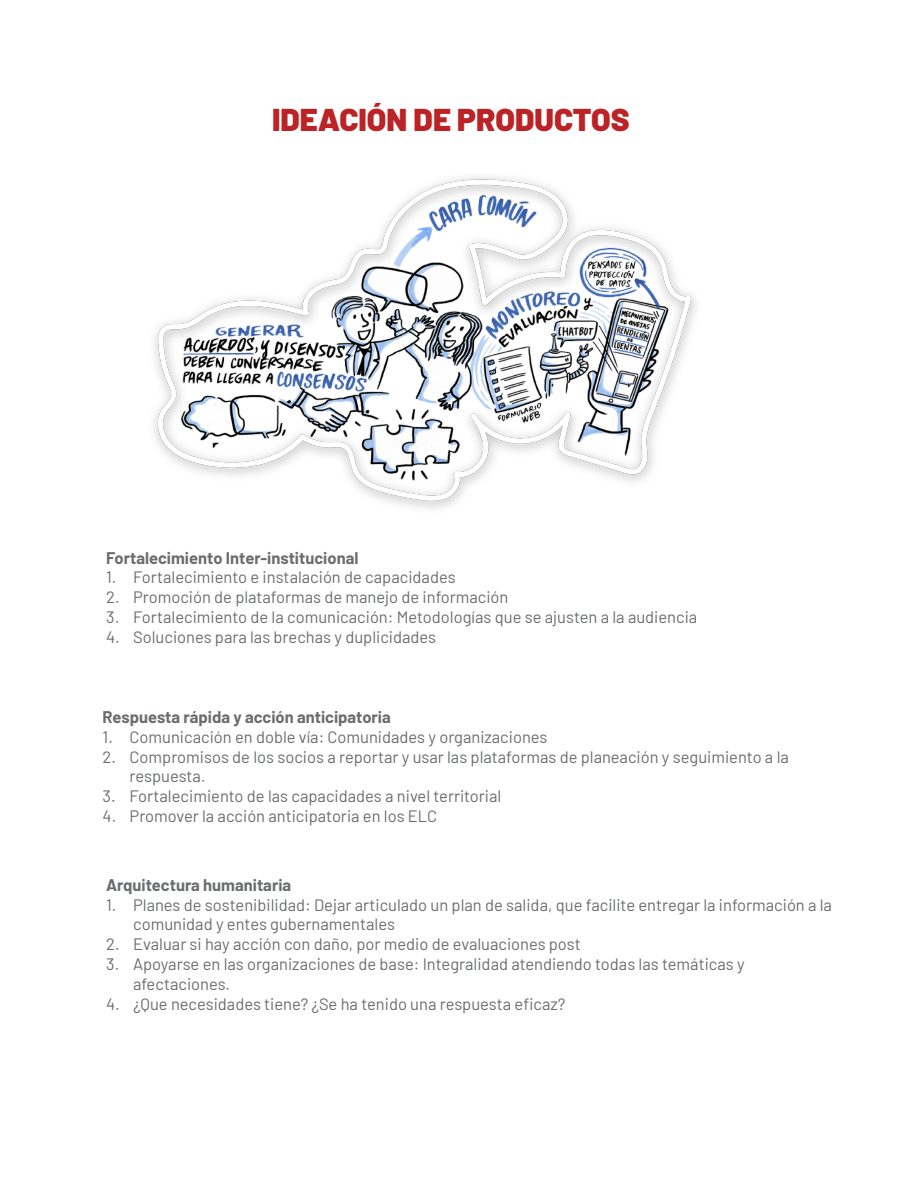
<style>
.page{position:relative;width:918px;height:1188px;background:#fff}
.page>*{position:absolute;margin:0;border:0;box-sizing:border-box;transform-origin:0 0}
.t1{font:900 31.5px "Barlow";color:#bc2326}
.t2{font:16.5px/19.8px "Barlow";color:#6a6c6e}
.t3{font:700 16.5px "Barlow";color:#6a6c6e}
</style>
<div class="page">
<img style="left:154px;top:176px;width:542px;height:333px">
<p class="t1" style="left:272px;top:95px;width:359px">IDEACIÓN DE PRODUCTOS</p>
<p class="t3" style="left:106px;top:545px;width:254px">Fortalecimiento Inter-institucional</p>
<p class="t2" style="left:106px;top:566px;width:351px">1. Fortalecimiento e instalación de capacidades</p>
<p class="t2" style="left:106px;top:586px;width:404px">2. Promoción de plataformas de manejo de información</p>
<p class="t2" style="left:106px;top:606px;width:593px">3. Fortalecimiento de la comunicación: Metodologías que se ajusten a la audiencia</p>
<p class="t2" style="left:106px;top:626px;width:331px">4. Soluciones para las brechas y duplicidades</p>
<p class="t3" style="left:103px;top:705px;width:290px">Respuesta rápida y acción anticipatoria</p>
<p class="t2" style="left:103px;top:726px;width:446px">1. Comunicación en doble vía: Comunidades y organizaciones</p>
<p class="t2" style="left:130px;top:746px;width:661px;text-indent:-27px">2. Compromisos de los socios a reportar y usar las plataformas de planeación y seguimiento a la respuesta.</p>
<p class="t2" style="left:103px;top:785px;width:400px">3. Fortalecimiento de las capacidades a nivel territorial</p>
<p class="t2" style="left:103px;top:805px;width:336px">4. Promover la acción anticipatoria en los ELC</p>
<p class="t3" style="left:106px;top:873px;width:187px">Arquitectura humanitaria</p>
<p class="t2" style="left:133px;top:894px;width:700px;text-indent:-27px">1. Planes de sostenibilidad: Dejar articulado un plan de salida, que facilite entregar la información a la comunidad y entes gubernamentales</p>
<p class="t2" style="left:106px;top:933px;width:476px">2. Evaluar si hay acción con daño, por medio de evaluaciones post</p>
<p class="t2" style="left:133px;top:953px;width:613px;text-indent:-27px">3. Apoyarse en las organizaciones de base: Integralidad atendiendo todas las temáticas y afectaciones.</p>
<p class="t2" style="left:106px;top:993px;width:461px">4. ¿Que necesidades tiene? ¿Se ha tenido una respuesta eficaz?</p>
</div>
